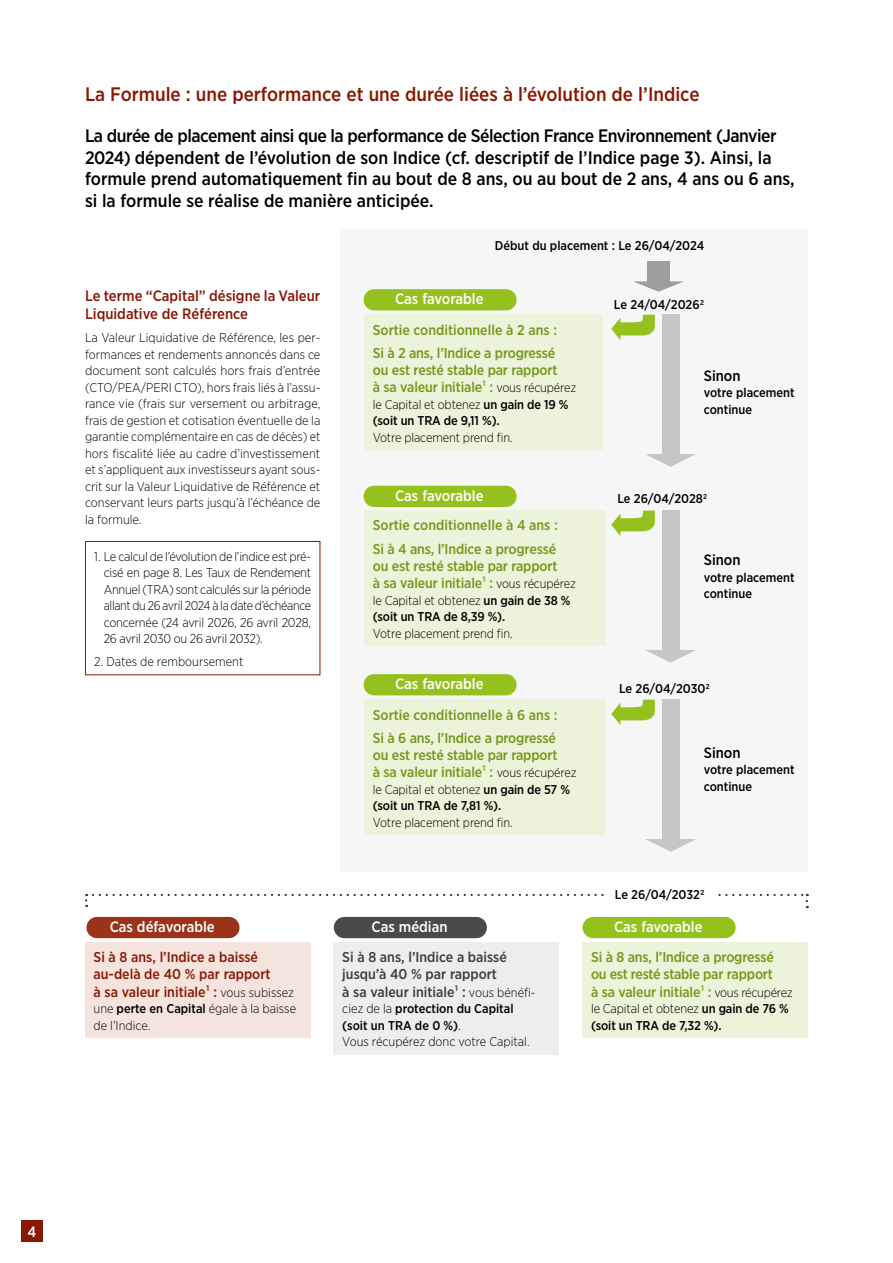
<style>
.page{position:relative;width:893px;height:1263px;background:#fff}
.page>*{position:absolute;margin:0;border:0;box-sizing:border-box;transform-origin:0 0}
.t1{font:500 19.5px "Gotham Narrow";color:#8a1702}
.t2{font:500 18px/21.6px "Gotham Narrow";color:#000}
.t3{font:500 15px "Gotham Narrow";color:#fff}
.t4{font:500 15px/18px "Gotham Narrow";color:#8a1702}
.t5{font:500 15px "Gotham Narrow";color:#000}
.t6{font:500 14.25px/17.1px "Gotham Narrow";letter-spacing:-.01em;color:#749719}
.t7{font:500 14.25px/17.1px "Gotham Narrow";color:#8a1702}
.t8{font:500 14.25px/17.1px "Gotham Narrow";color:#3c3c3b}
.t9{font:300 12.75px/16.5px "Gotham Narrow";letter-spacing:-.01em;color:#000;text-align:justify}
.t10{font:500 12.75px/16.5px "Gotham Narrow";color:#000}
.s1{font-weight:300;font-size:12.75px;color:#000}
.s2{font-weight:300}
.s3{font-weight:500}
</style>
<div class="page">
<div style="left:340px;top:230px;width:468px;height:642px;background:#f6f6f6"></div>
<div style="left:364px;top:315px;width:238px;height:135px;background:#ecf3da"></div>
<div style="left:364px;top:289px;width:153px;height:21px;background:#95c11f;border-radius:11px"></div>
<div style="left:364px;top:510px;width:240px;height:136px;background:#ecf3da"></div>
<div style="left:364px;top:486px;width:153px;height:21px;background:#95c11f;border-radius:11px"></div>
<div style="left:364px;top:700px;width:240px;height:135px;background:#ecf3da"></div>
<div style="left:364px;top:674px;width:153px;height:21px;background:#95c11f;border-radius:11px"></div>
<div style="left:583px;top:942px;width:225px;height:96px;background:#ecf3da"></div>
<div style="left:583px;top:917px;width:153px;height:21px;background:#95c11f;border-radius:11px"></div>
<div style="left:334px;top:942px;width:225px;height:112px;background:#ededed"></div>
<div style="left:334px;top:917px;width:153px;height:21px;background:#4a4a49;border-radius:11px"></div>
<div style="left:85px;top:942px;width:225px;height:96px;background:#f4e4dd"></div>
<div style="left:86px;top:917px;width:154px;height:21px;background:#9b331a;border-radius:11px"></div>
<svg style="left:85px;top:894px;width:2px;height:13px"></svg>
<svg style="left:93px;top:894px;width:715px;height:14px"></svg>
<div style="left:609px;top:889px;width:106px;height:17px;background:#fff"></div>
<div style="left:21px;top:1220px;width:22px;height:22px;background:#8a1702"></div>
<div style="left:647px;top:261px;width:23px;height:21px;background:#9d9d9c"></div>
<svg style="left:633px;top:281px;width:51px;height:11px"></svg>
<div style="left:85px;top:541px;width:235px;height:134px;border:1px solid #8a1702"></div>
<svg style="left:611px;top:315px;width:44px;height:25px"></svg>
<div style="left:662px;top:315px;width:17px;height:140px;background:#c6c6c6"></div>
<svg style="left:645px;top:454px;width:51px;height:13px"></svg>
<svg style="left:611px;top:510px;width:44px;height:26px"></svg>
<div style="left:662px;top:510px;width:17px;height:141px;background:#c6c6c6"></div>
<svg style="left:646px;top:650px;width:50px;height:13px"></svg>
<svg style="left:611px;top:700px;width:44px;height:25px"></svg>
<div style="left:662px;top:700px;width:17px;height:140px;background:#c6c6c6"></div>
<svg style="left:645px;top:839px;width:51px;height:13px"></svg>
<h1 class="t1" style="left:85px;top:81px;width:616px">La Formule : une performance et une durée liées à l’évolution de l’Indice</h1>
<p class="t2" style="left:85px;top:125px;width:711px">La durée de placement ainsi que la performance de Sélection France Environnement (Janvier 2024) dépendent de l’évolution de son Indice (cf. descriptif de l’Indice page 3). Ainsi, la formule prend automatiquement fin au bout de 8 ans, ou au bout de 2 ans, 4 ans ou 6 ans, si la formule se réalise de manière anticipée.</p>
<p class="t10" style="left:495px;top:238px;width:211px">Début du placement : Le 26/04/2024</p>
<p class="t4" style="left:85px;top:287px;width:237px">Le terme “Capital” désigne la Valeur<br>Liquidative de Référence</p>
<p class="t9" style="left:85px;top:329px;width:237px">La Valeur Liquidative de Référence, les per&shy;formances et rendements annoncés dans ce document sont calculés hors frais d’entrée (CTO/PEA/PERI CTO), hors frais liés à l’assu&shy;rance vie (frais sur versement ou arbitrage, frais de gestion et cotisation éventuelle de la garantie complémentaire en cas de décès) et hors fiscalité liée au cadre d’investissement et s’appliquent aux investisseurs ayant sous&shy;crit sur la Valeur Liquidative de Référence et conservant leurs parts jusqu’à l’échéance de la formule.</p>
<p class="t6" style="left:373px;top:318px;width:186px;line-height:23.5px">Sortie conditionnelle à 2 ans :<br>Si à 2 ans, l’Indice a progressé</p>
<p class="t3" style="left:395px;top:289px;width:90px">Cas favorable</p>
<p class="t6" style="left:373px;top:361px;width:205px">ou est resté stable par rapport<br>à sa valeur initiale¹ : <span class="s1">vous récupérez</span></p>
<p class="t10" style="left:373px;top:396px;width:197px"><span class="s2">le Capital et obtenez</span> un gain de 19 % (soit un TRA de 9,11 %).</p>
<p class="t9" style="left:373px;top:429px;width:142px">Votre placement prend fin.</p>
<p class="t3" style="left:395px;top:486px;width:90px">Cas favorable</p>
<p class="t6" style="left:373px;top:513px;width:187px;line-height:23.5px">Sortie conditionnelle à 4 ans :<br>Si à 4 ans, l’Indice a progressé</p>
<p class="t6" style="left:373px;top:557px;width:205px">ou est resté stable par rapport<br>à sa valeur initiale¹ : <span class="s1">vous récupérez</span></p>
<p class="t10" style="left:373px;top:592px;width:199px"><span class="s2">le Capital et obtenez</span> un gain de 38 % (soit un TRA de 8,39 %).</p>
<p class="t9" style="left:373px;top:625px;width:142px">Votre placement prend fin.</p>
<p class="t9" style="left:104px;top:547px;width:209px;text-indent:-9px">1. Le calcul de l’évolution de l’indice est pré&shy;cisé en page 8. Les Taux de Rendement Annuel (TRA) sont calculés sur la période allant du 26 avril 2024 à la date d’échéance concernée (24 avril 2026, 26 avril 2028, 26 avril 2030 ou 26 avril 2032).</p>
<p class="t9" style="left:94px;top:653px;width:151px">2. Dates de remboursement</p>
<p class="t3" style="left:395px;top:674px;width:90px">Cas favorable</p>
<p class="t6" style="left:373px;top:702px;width:186px;line-height:23.5px">Sortie conditionnelle à 6 ans :<br>Si à 6 ans, l’Indice a progressé</p>
<p class="t6" style="left:373px;top:746px;width:205px">ou est resté stable par rapport<br>à sa valeur initiale¹ : <span class="s1">vous récupérez</span></p>
<p class="t10" style="left:373px;top:781px;width:199px"><span class="s2">le Capital et obtenez</span> un gain de 57 % (soit un TRA de 7,81 %).</p>
<p class="t9" style="left:373px;top:814px;width:142px">Votre placement prend fin.</p>
<p class="t10" style="left:614px;top:296px;width:92px">Le 24/04/20262</p>
<p class="t5" style="left:704px;top:366px;width:38px">Sinon</p>
<p class="t10" style="left:704px;top:384px;width:92px">votre placement continue</p>
<p class="t10" style="left:617px;top:490px;width:92px">Le 26/04/20282</p>
<p class="t5" style="left:704px;top:551px;width:38px">Sinon</p>
<p class="t10" style="left:704px;top:569px;width:92px">votre placement continue</p>
<p class="t10" style="left:619px;top:680px;width:92px">Le 26/04/20302</p>
<p class="t5" style="left:704px;top:743px;width:38px">Sinon</p>
<p class="t10" style="left:704px;top:761px;width:92px">votre placement continue</p>
<p class="t3" style="left:110px;top:917px;width:107px">Cas défavorable</p>
<p class="t7" style="left:94px;top:948px;width:202px">Si à 8 ans, l’Indice a baissé au-delà de 40 % par rapport<br>à sa valeur initiale¹ : <span class="s1">vous subissez</span></p>
<p class="t9" style="left:94px;top:1000px;width:204px">une <span class="s3">perte en Capital</span> égale à la baisse de l’Indice.</p>
<p class="t3" style="left:372px;top:917px;width:77px">Cas médian</p>
<p class="t8" style="left:342px;top:948px;width:195px">Si à 8 ans, l’Indice a baissé jusqu’à 40 % par rapport<br>à sa valeur initiale¹ : <span class="s1">vous bénéfi-</span></p>
<p class="t9" style="left:342px;top:1000px;width:189px;text-align:left">ciez de la <span class="s3">protection du Capital (soit un TRA de 0 %)</span>.<br>Vous récupérez donc votre Capital.</p>
<p class="t10" style="left:615px;top:886px;width:91px">Le 26/04/20322</p>
<p class="t3" style="left:614px;top:917px;width:90px">Cas favorable</p>
<p class="t6" style="left:591px;top:948px;width:203px">Si à 8 ans, l’Indice a progressé ou est resté stable par rapport<br>à sa valeur initiale¹ : <span class="s1">vous récupérez</span></p>
<p class="t10" style="left:591px;top:1000px;width:199px"><span class="s2">le Capital et obtenez</span> un gain de 76 % (soit un TRA de 7,32 %).</p>
<p class="t3" style="left:27px;top:1222px;width:10px">4</p>
</div>
